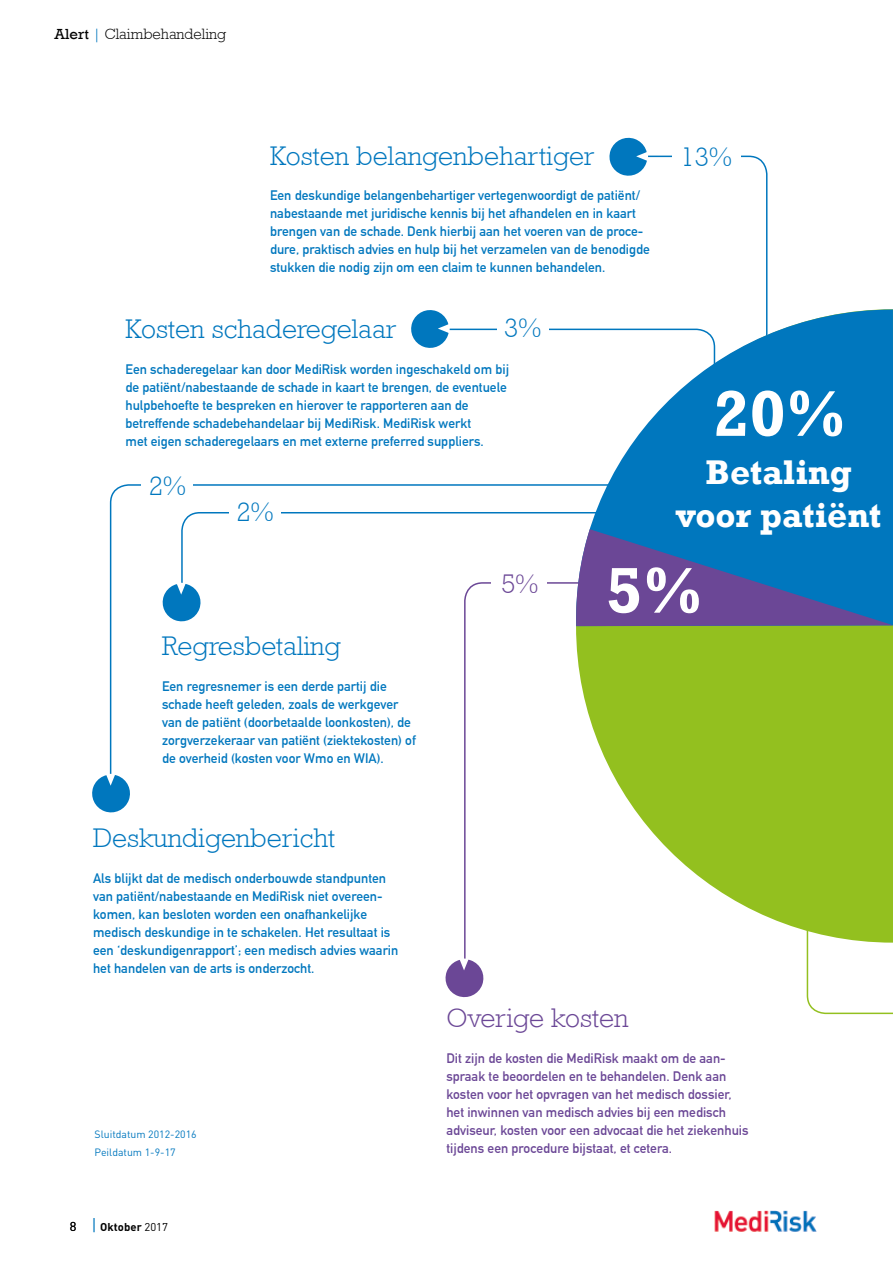
<style>
.page{position:relative;width:893px;height:1263px;background:#fff}
.page>*{position:absolute;margin:0;border:0;box-sizing:border-box;transform-origin:0 0}
.t1{font:700 65.7px "Rockwell";color:#fff}
.t2{font:700 35.1px/42.2px "Rockwell";color:#fff;text-align:center}
.t3{font:300 27px "Rockwell";color:#0077be}
.t4{font:300 27px "Rockwell";color:#6b4796}
.t5{font:300 15px "Rockwell";color:#000}
.t6{font:700 13.5px/18px "DIN Alternate";color:#0077be}
.t7{font:700 13.5px/18px "DIN Alternate";color:#6b4796}
.t8{font:700 11.25px "DIN";letter-spacing:.01em;color:#000}
.t9{font:10.5px/18px "DIN";color:#0077be}
.s1{font-weight:400}
.s2{color:#0077be}
.s3{font-weight:400;font-size:12.75px}
.s4{font-weight:400;font-size:16.5px;color:#0077be}
</style>
<div class="page">
<img style="left:714px;top:1210px;width:102px;height:22px">
<svg style="left:806px;top:943px;width:87px;height:72px"></svg>
<svg style="left:650px;top:155px;width:118px;height:154px"></svg>
<svg style="left:609px;top:137px;width:41px;height:39px"></svg>
<svg style="left:616px;top:626px;width:277px;height:317px;fill:#93c01f"></svg>
<svg style="left:109px;top:484px;width:624px;height:296px"></svg>
<svg style="left:92px;top:772px;width:40px;height:41px"></svg>
<svg style="left:411px;top:308px;width:305px;height:40px"></svg>
<svg style="left:463px;top:603px;width:136px;height:354px"></svg>
<svg style="left:445px;top:957px;width:39px;height:41px"></svg>
<svg style="left:180px;top:511px;width:392px;height:92px"></svg>
<svg style="left:160px;top:581px;width:43px;height:43px"></svg>
<svg style="left:572px;top:309px;width:321px;height:317px;fill:#0077be"></svg>
<svg style="left:575px;top:529px;width:318px;height:97px;background:#3a60aa"></svg>
<div style="left:497px;top:319px;width:51px;height:29px;background:#fff"></div>
<div style="left:142px;top:476px;width:51px;height:29px;background:#fff"></div>
<div style="left:229px;top:502px;width:51px;height:29px;background:#fff"></div>
<div style="left:491px;top:574px;width:56px;height:43px;background:#fff"></div>
<div style="left:672px;top:147px;width:68px;height:29px;background:#fff"></div>
<p class="t5" style="left:55px;top:29px;width:173px"><span class="s1">Alert</span> <span class="s2">|</span> Claimbehandeling</p>
<h3 class="t3" style="left:270px;top:147px;width:326px">Kosten belangen behartiger</h3>
<p class="t6" style="left:270px;top:188px;width:381px">Een deskundige belangenbehartiger vertegenwoordigt de patiënt/ nabestaande met juridische kennis bij het afhandelen en in kaart brengen van de schade. Denk hierbij aan het voeren van de proce&shy;dure, praktisch advies en hulp bij het verzamelen van de benodigde stukken die nodig zijn om een claim te kunnen behandelen.</p>
<h3 class="t3" style="left:504px;top:319px;width:39px">3%</h3>
<h3 class="t3" style="left:125px;top:320px;width:272px">Kosten schaderegelaar</h3>
<p class="t6" style="left:125px;top:361px;width:385px">Een schaderegelaar kan door MediRisk worden ingeschakeld om bij de patiënt/ nabestaande de schade in kaart te brengen, de eventuele hulpbehoefte te bespreken en hierover te rapporteren aan de betreffende schadebehandelaar bij MediRisk. MediRisk werkt<br>met eigen schaderegelaars en met externe preferred suppliers.</p>
<h3 class="t3" style="left:149px;top:476px;width:39px">2%</h3>
<h3 class="t3" style="left:236px;top:502px;width:39px">2%</h3>
<h3 class="t3" style="left:680px;top:147px;width:53px">13%</h3>
<h1 class="t1" style="left:713px;top:390px;width:135px">20%</h1>
<h2 class="t2" style="left:676px;top:455px;width:207px">Betaling voor patiënt</h2>
<h3 class="t3" style="left:162px;top:637px;width:180px">Regresbetaling</h3>
<p class="t6" style="left:162px;top:679px;width:255px">Een regresnemer is een derde partij die schade heeft geleden, zoals de werkgever van de patiënt (doorbetaalde loonkosten), de zorg verzekeraar van patiënt (ziektekosten) of de overheid (kosten voor Wmo en WIA).</p>
<h3 class="t3" style="left:93px;top:828px;width:244px">Deskundigen bericht</h3>
<p class="t6" style="left:93px;top:870px;width:307px">Als blijkt dat de medisch onderbouwde standpunten van patiënt/nabestaande en MediRisk niet overeen&shy;komen, kan besloten worden een onafhankelijke medisch deskundige in te schakelen. Het resultaat is een ‘deskundigenrapport’; een medisch advies waarin het handelen van de arts is onderzocht.</p>
<p class="t9" style="left:94px;top:1125px;width:104px">Sluitdatum 2012-2016<br>Peildatum 1-9-17</p>
<p class="t8" style="left:70px;top:1220px;width:100px"><span class="s3">8</span> <span class="s4">|</span> Oktober <span class="s1">2017</span></p>
<h3 class="t4" style="left:501px;top:574px;width:39px">5%</h3>
<h1 class="t1" style="left:606px;top:567px;width:99px">5%</h1>
<h3 class="t4" style="left:446px;top:1009px;width:184px">Overige kosten</h3>
<p class="t7" style="left:446px;top:1051px;width:304px">Dit zijn de kosten die MediRisk maakt om de aan&shy;spraak te beoordelen en te behandelen. Denk aan kosten voor het opvragen van het medisch dossier, het inwinnen van medisch advies bij een medisch adviseur, kosten voor een advocaat die het ziekenhuis tijdens een procedure bijstaat, et cetera.</p>
</div>
